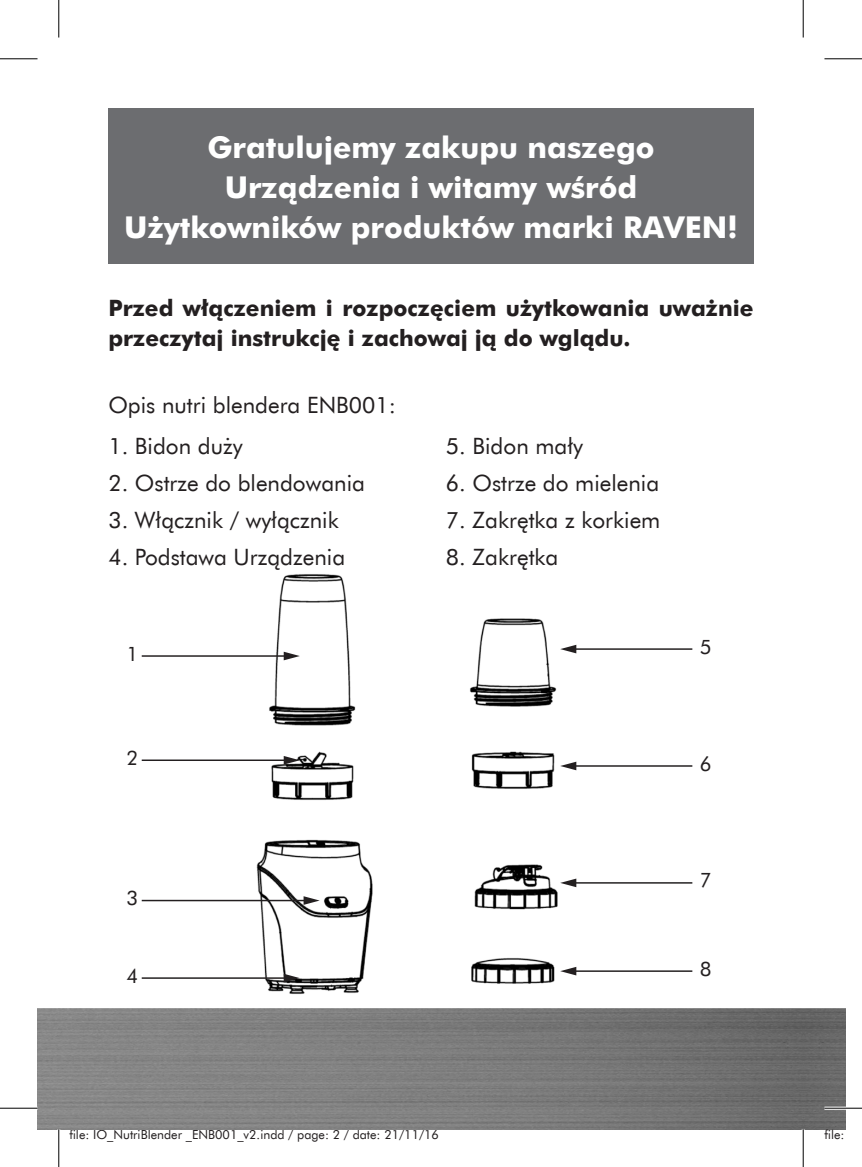
<style>
.page{position:relative;width:862px;height:1167px;background:#fff}
.page>*{position:absolute;margin:0;border:0;box-sizing:border-box;transform-origin:0 0}
.t1{font:700 30px/40px "Futura EU";color:#fff;text-align:center}
.t2{font:22.5px "Futura EU";color:#231f20}
.t3{font:700 22.5px/30px "Futura EU";color:#231f20}
.t4{font:20px "Futura EU";color:#231f20}
.t5{font:12.5px "Futura EU";color:#231f20}
</style>
<div class="page">
<img style="left:803px;top:1008px;width:42px;height:121px">
<div style="left:108px;top:108px;width:645px;height:156px;background:#6c6d70"></div>
<img style="left:38px;top:1008px;width:765px;height:121px">
<img style="left:219px;top:574px;width:368px;height:420px">
<hr style="left:142px;top:655px;width:145px;height:1px;background:#231f20">
<svg style="left:284px;top:651px;width:16px;height:9px"></svg>
<hr style="left:142px;top:759px;width:145px;height:2px;background:#231f20">
<svg style="left:284px;top:756px;width:16px;height:8px"></svg>
<hr style="left:142px;top:899px;width:164px;height:2px;background:#231f20">
<svg style="left:303px;top:896px;width:17px;height:8px"></svg>
<hr style="left:142px;top:977px;width:145px;height:1px;background:#231f20">
<svg style="left:284px;top:973px;width:16px;height:9px"></svg>
<hr style="left:573px;top:648px;width:119px;height:1px;background:#231f20">
<svg style="left:560px;top:644px;width:16px;height:9px"></svg>
<hr style="left:573px;top:765px;width:119px;height:1px;background:#231f20">
<svg style="left:560px;top:761px;width:16px;height:9px"></svg>
<hr style="left:573px;top:882px;width:119px;height:1px;background:#231f20">
<svg style="left:560px;top:878px;width:16px;height:9px"></svg>
<hr style="left:573px;top:970px;width:119px;height:1px;background:#231f20">
<svg style="left:560px;top:966px;width:16px;height:9px"></svg>
<hr style="left:824px;top:1106px;width:38px;height:3px;background:#fff">
<hr style="left:0;top:58px;width:38px;height:1px;background:#000">
<hr style="left:824px;top:58px;width:38px;height:1px;background:#000">
<hr style="left:0;top:1107px;width:38px;height:1px;background:#000">
<hr style="left:824px;top:1107px;width:38px;height:1px;background:#000">
<hr style="left:58px;top:0;width:1px;height:37px;background:#000">
<hr style="left:58px;top:1129px;width:1px;height:37px;background:#000">
<hr style="left:802px;top:0;width:1px;height:37px;background:#000">
<hr style="left:802px;top:1129px;width:1px;height:37px;background:#000">
<h1 class="t1" style="left:124px;top:128px;width:615px">Gratulujemy zakupu naszego<br>Urządzenia i witamy wśród<br>Użytkowników produktów marki RAVEN!</h1>
<p class="t3" style="left:108px;top:294px;width:646px">Przed włączeniem i rozpoczęciem użytkowania uważnie przeczytaj instrukcję i zachowaj ją do wglądu.</p>
<p class="t2" style="left:108px;top:391px;width:289px">Opis nutri blendera ENB001:</p>
<p class="t2" style="left:108px;top:432px;width:136px">1. Bidon duży</p>
<p class="t2" style="left:108px;top:469px;width:258px">2. Ostrze do blendowania</p>
<p class="t2" style="left:108px;top:506px;width:232px">3. Włącznik / wyłącznik</p>
<p class="t2" style="left:108px;top:543px;width:238px">4. Podstawa Urządzenia</p>
<p class="t4" style="left:126px;top:641px;width:13px">1</p>
<p class="t4" style="left:126px;top:745px;width:13px">2</p>
<p class="t4" style="left:126px;top:885px;width:13px">3</p>
<p class="t4" style="left:126px;top:963px;width:13px">4</p>
<p class="t2" style="left:446px;top:432px;width:139px">5. Bidon mały</p>
<p class="t2" style="left:446px;top:469px;width:215px">6. Ostrze do mielenia</p>
<p class="t2" style="left:446px;top:506px;width:216px">7. Zakrętka z korkiem</p>
<p class="t2" style="left:446px;top:543px;width:114px">8. Zakrętka</p>
<p class="t4" style="left:700px;top:634px;width:13px">5</p>
<p class="t4" style="left:700px;top:751px;width:13px">6</p>
<p class="t4" style="left:700px;top:868px;width:13px">7</p>
<p class="t4" style="left:700px;top:956px;width:13px">8</p>
<p class="t5" style="left:69px;top:1126px;width:371px">file: IO_NutriBlender _ENB001_v2.indd / page: 2 / date: 21/11/16</p>
<p class="t5" style="left:824px;top:1126px;width:39px">file: IO</p>
</div>
